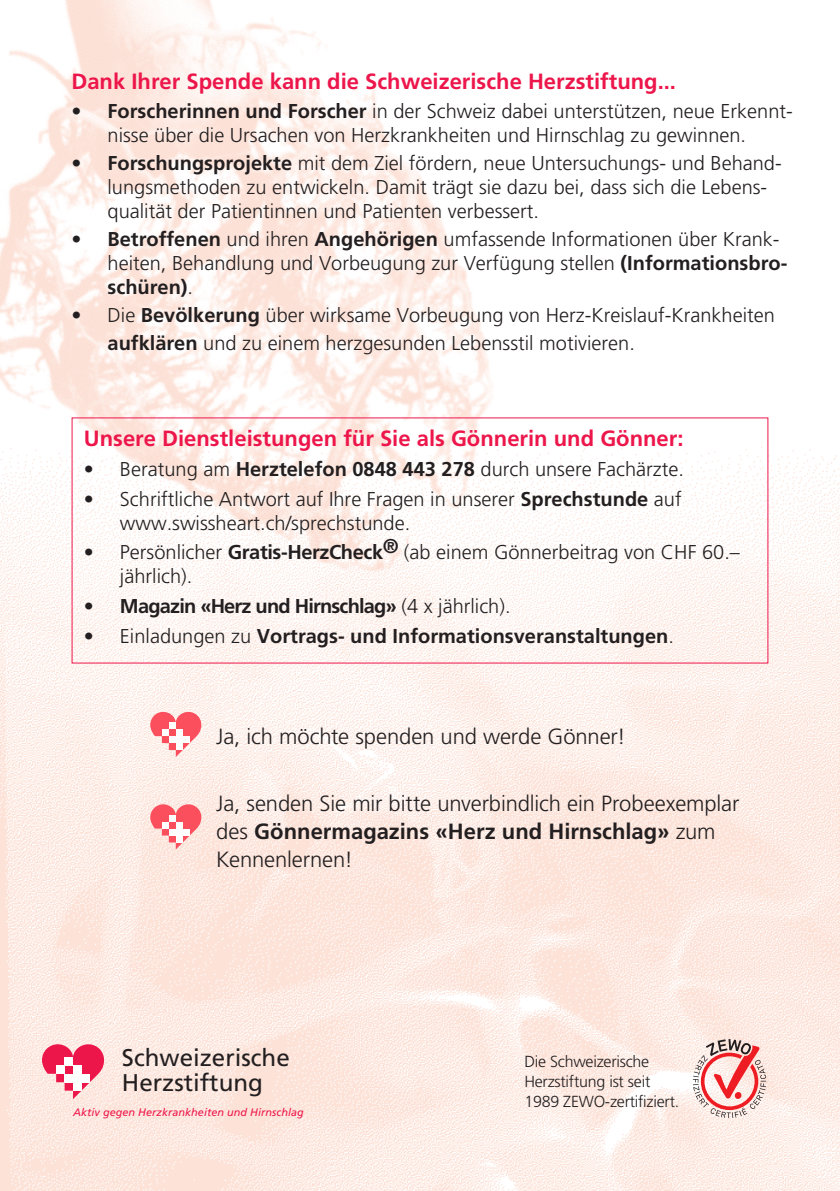
<style>
.page{position:relative;width:840px;height:1191px;background:#fff}
.page>*{position:absolute;margin:0;border:0;box-sizing:border-box;transform-origin:0 0}
.t1{font:24.2px/25px "Frutiger";color:#231f20}
.t2{font:300 22px/28px "Frutiger LT Std";letter-spacing:-.005em;color:#231f20}
.t3{font:700 22px "Frutiger LT Std";color:#ed164b}
.t4{font:300 20px/24px "Frutiger LT Std";color:#231f20}
.t5{font:700 20px "Frutiger LT Std";color:#231f20}
.t6{font:700 20px "Frutiger LT Std";letter-spacing:-.04em;color:#231f20}
.t7{font:300 16px/20px "Frutiger LT Std";letter-spacing:-.015em;color:#231f20}
.t8{font:italic 10.8px "Frutiger";letter-spacing:.005em;color:#ed164b}
.s1{font-weight:700}
.s2{font-weight:300}
</style>
<div class="page">
<img style="left:0;top:0;width:469px;height:288px">
<img style="left:0;top:288px;width:839px;height:903px">
<svg style="left:692px;top:1039px;width:73px;height:79px"></svg>
<svg style="left:42px;top:1044px;width:62px;height:55px;background:#f47891"></svg>
<div style="left:56px;top:1065px;width:9px;height:8px;background:#fff"></div>
<div style="left:64px;top:1057px;width:9px;height:8px;background:#fff"></div>
<div style="left:64px;top:1073px;width:26px;height:9px;background:#fff"></div>
<div style="left:73px;top:1065px;width:8px;height:25px;background:#fff"></div>
<svg style="left:150px;top:712px;width:51px;height:45px"></svg>
<div style="left:162px;top:729px;width:7px;height:7px;background:#fff"></div>
<div style="left:169px;top:722px;width:7px;height:7px;background:#fff"></div>
<div style="left:169px;top:736px;width:20px;height:7px;background:#fff"></div>
<div style="left:176px;top:729px;width:7px;height:21px;background:#fff"></div>
<svg style="left:150px;top:804px;width:51px;height:45px;background:#fc969a"></svg>
<div style="left:162px;top:821px;width:7px;height:7px;background:#fff"></div>
<div style="left:169px;top:814px;width:7px;height:7px;background:#fff"></div>
<div style="left:169px;top:828px;width:20px;height:7px;background:#fff"></div>
<div style="left:176px;top:821px;width:7px;height:21px;background:#fff"></div>
<p class="t3" style="left:71px;top:68px;width:605px">Dank Ihrer Spende kann die Schweizerische Herzstiftung...</p>
<p class="t4" style="left:71px;top:100px;width:722px;text-align:center"><span class="s1">• Forscherinnen und Forscher</span> in der Schweiz dabei unterstützen, neue Erkennt&shy;nisse über die Ursachen von Herzkrankheiten und Hirnschlag zu gewinnen.</p>
<p class="t4" style="left:107px;top:152px;width:675px;text-indent:-36px"><span class="s1">• Forschungsprojekte</span> mit dem Ziel fördern, neue Untersuchungs- und Behand&shy;lungsmethoden zu entwickeln. Damit trägt sie dazu bei, dass sich die Lebens&shy;qualität der Patientinnen und Patienten verbessert.</p>
<p class="t4" style="left:107px;top:228px;width:681px;text-indent:-36px"><span class="s1">• Betroffenen</span> und ihren <span class="s1">Angehörigen</span> umfassende Informationen über Krank&shy;heiten, Behandlung und Vorbeugung zur Verfügung stellen <span class="s1">(Informationsbro&shy;schüren)</span>.</p>
<p class="t4" style="left:107px;top:302px;width:668px;line-height:28px;text-indent:-36px">• Die <span class="s1">Bevölkerung</span> über wirksame Vorbeugung von Herz-Kreislauf-Krankheiten <span class="s1">aufklären</span> und zu einem herzgesunden Lebensstil motivieren.</p>
<p class="t3" style="left:84px;top:426px;width:600px">Unsere Dienstleistungen für Sie als Gönnerin und Gönner:</p>
<p class="t4" style="left:84px;top:457px;width:601px">• Beratung am <span class="s1">Herztelefon 0848 443 278</span> durch unsere Fachärzte.</p>
<p class="t4" style="left:120px;top:487px;width:563px;text-indent:-36px">• Schriftliche Antwort auf Ihre Fragen in unserer <span class="s1">Sprechstunde</span> auf www.swissheart.ch/sprechstunde.</p>
<p class="t4" style="left:120px;top:540px;width:621px;text-indent:-36px">• Persönlicher <span class="s1">Gratis-HerzCheck</span><sup>®</sup> (ab einem Gönnerbeitrag von CHF 60.– jährlich).</p>
<p class="t6" style="left:84px;top:594px;width:428px">• Magazin «Herz und Hirnschlag» <span class="s2">(4 x jährlich).</span></p>
<p class="t5" style="left:84px;top:624px;width:591px"><span class="s2">• Einladungen zu</span> Vortrags- und Informationsveranstaltungen<span class="s2">.</span></p>
<p class="t2" style="left:216px;top:722px;width:411px">Ja, ich möchte spenden und werde Gönner!</p>
<p class="t2" style="left:216px;top:789px;width:524px">Ja, senden Sie mir bitte unverbindlich ein Probeexemplar des <span class="s1">Gönnermagazins «Herz und Hirnschlag»</span> zum<br>Kennenlernen!</p>
<p class="t1" style="left:122px;top:1044px;width:169px">Schweizerische<br>Herzstiftung</p>
<p class="t8" style="left:73px;top:1105px;width:232px">Aktiv gegen Herzkrankheiten und Hirnschlag</p>
<p class="t7" style="left:524px;top:1052px;width:156px">Die Schweizerische<br>Herzstiftung ist seit<br>1989 ZEWO-zertifiziert.</p>
</div>
